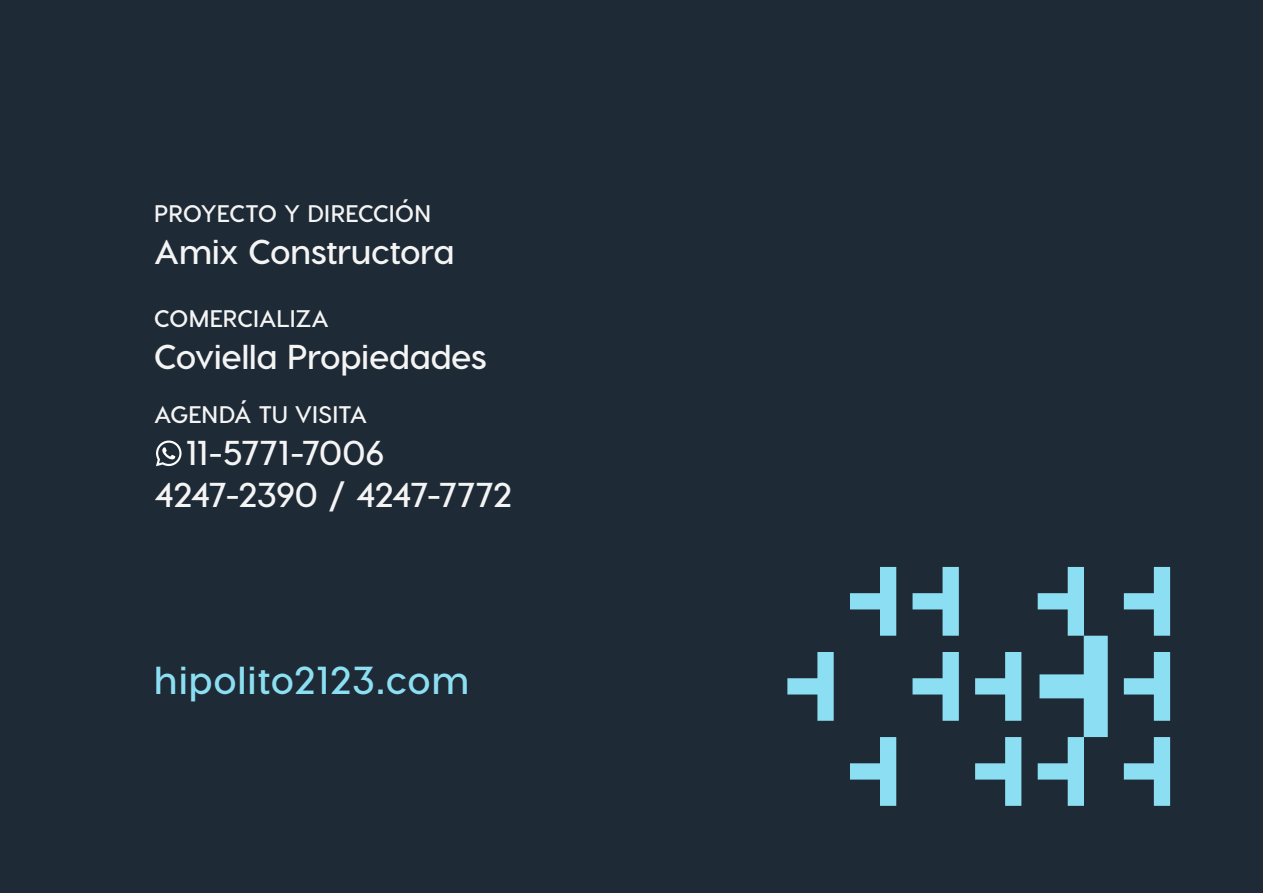
<style>
.page{position:relative;width:1263px;height:893px;background:#1e2a35}
.page>*{position:absolute;margin:0;border:0;box-sizing:border-box;transform-origin:0 0}
.t1{font:700 39px "Visby CF";letter-spacing:.02em;color:#8cdff2}
.t2{font:700 34.5px/42px "Visby CF";letter-spacing:-.015em;color:#f4f4f4}
.t3{font:700 24px "Visby CF";letter-spacing:-.005em;color:#f4f4f4}
</style>
<div class="page">
<svg style="left:850px;top:737px;width:46px;height:69px"></svg>
<svg style="left:787px;top:652px;width:47px;height:69px"></svg>
<svg style="left:912px;top:652px;width:47px;height:69px"></svg>
<svg style="left:975px;top:737px;width:46px;height:69px"></svg>
<svg style="left:975px;top:652px;width:46px;height:69px"></svg>
<svg style="left:850px;top:567px;width:46px;height:69px"></svg>
<svg style="left:912px;top:567px;width:47px;height:69px"></svg>
<svg style="left:1124px;top:737px;width:46px;height:69px"></svg>
<svg style="left:1124px;top:652px;width:46px;height:69px"></svg>
<svg style="left:1124px;top:567px;width:46px;height:69px"></svg>
<svg style="left:1038px;top:567px;width:70px;height:239px"></svg>
<svg style="left:156px;top:441px;width:26px;height:25px"></svg>
<p class="t3" style="left:154px;top:198px;width:278px">PROYECTO Y DIRECCIÓN</p>
<p class="t2" style="left:154px;top:230px;width:302px">Amix Constructora</p>
<p class="t3" style="left:154px;top:303px;width:176px">COMERCIALIZA</p>
<p class="t2" style="left:154px;top:335px;width:334px">Coviella Propiedades</p>
<p class="t3" style="left:154px;top:399px;width:215px">AGENDÁ TU VISITA</p>
<p class="t2" style="left:154px;top:431px;width:359px;text-indent:31px">11-5771-7006<br>4247-2390 / 4247-7772</p>
<p class="t1" style="left:154px;top:656px;width:316px">hipolito2123.com</p>
</div>
